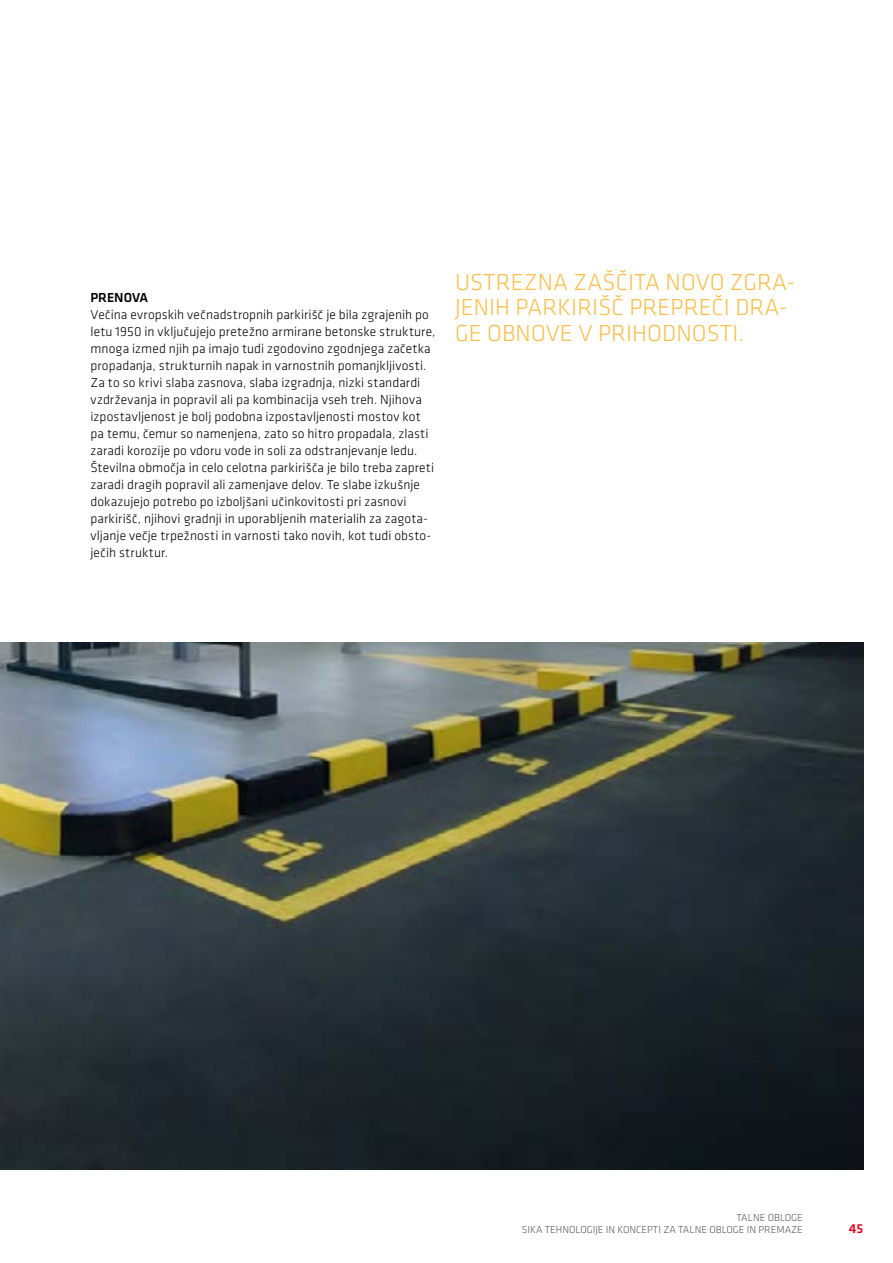
<style>
.page{position:relative;width:893px;height:1263px;background:#fff}
.page>*{position:absolute;margin:0;border:0;box-sizing:border-box;transform-origin:0 0}
.t1{font:300 24px/25.5px "Klavika";letter-spacing:.005em;color:#fabe4c}
.t2{font:300 13.5px/17px "Klavika";letter-spacing:.015em;color:#000}
.t3{font:500 13.5px "Klavika";color:#000}
.t4{font:500 13.5px "Klavika";color:#e2001a}
.t5{font:300 10.5px/12.6px "Klavika";color:#58585a;text-align:right}
</style>
<div class="page">
<img style="left:0;top:642px;width:863px;height:527px">
<p class="t3" style="left:91px;top:290px;width:26px">PRENO</p>
<p class="t3" style="left:132px;top:290px;width:16px">VA</p>
<p class="t2" style="left:91px;top:306px;width:347px">Večina evropskih večnadstropnih parkirišč je bila zgrajenih po letu 1950 in vključujejo pretežno armirane betonske strukture, mnoga izmed njih pa imajo tudi zgodovino zgodnjega začetka propadanja, strukturnih napak in varnostnih pomanjkljivosti.<br>Za to so krivi slaba zasnova, slaba izgradnja, nizki standardi vzdrževanja in popravil ali pa kombinacija vseh treh. Njihova izpostavljenost je bolj podobna izpostavljenosti mostov kot pa temu, čemur so namenjena, zato so hitro propadala, zlasti zaradi korozije po vdoru vode in soli za odstranjevanje ledu.<br>Številna območja in celo celotna parkirišča je bilo treba zapreti zaradi dragih popravil ali zamenjave delov. Te slabe izkušnje dokazujejo potrebo po izboljšani učinkovitosti pri zasnovi parkirišč, njihovi gradnji in uporabljenih materialih za zagota&shy;vljanje večje trpežnosti in varnosti tako novih, kot tudi obsto&shy;ječih struktur.</p>
<h1 class="t1" style="left:455px;top:269px;width:342px">Ustrezna zaščita novo zgra&shy;jenih parkirišč prepreči dra&shy;ge obnove v prihodnosti.</h1>
<p class="t5" style="left:522px;top:1211px;width:283px">talne obloge<br>Sika tehnologije in koncepti za talne obloge in premaze</p>
<p class="t4" style="left:849px;top:1221px;width:16px">45</p>
</div>
